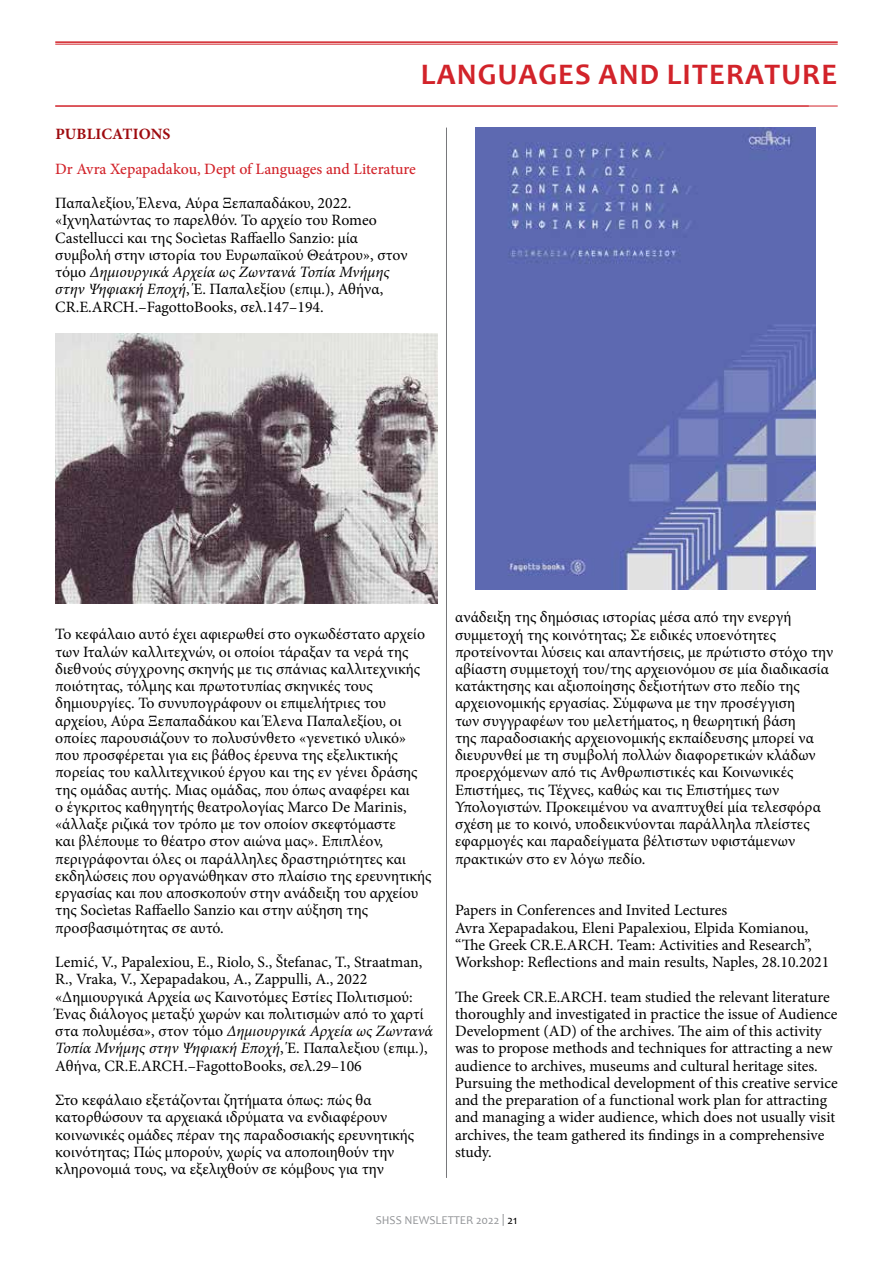
<style>
.page{position:relative;width:893px;height:1263px;background:#fff}
.page>*{position:absolute;margin:0;border:0;box-sizing:border-box;transform-origin:0 0}
.t1{font:700 30px "Candara";letter-spacing:.04em;color:#d2232a}
.t2{font:15.75px/17.2px "Minion Pro";color:#000}
.t3{font:500 15.75px "Minion Pro";color:#d2232a}
.t4{font:700 15.75px "Minion Pro";letter-spacing:.01em;color:#9e0b0f}
.t5{font:12px "Candara";color:#939598}
.s1{font-style:italic}
.s2{color:#000}
</style>
<div class="page">
<hr style="left:446px;top:128px;width:1px;height:1050px;background:#77787b">
<hr style="left:55px;top:41px;width:783px;height:2px;background:#d2232a">
<hr style="left:55px;top:44px;width:783px;height:1px;background:#d2232a">
<hr style="left:55px;top:106px;width:783px;height:1px;background:#d2232a">
<img style="left:55px;top:333px;width:383px;height:270px">
<img style="left:475px;top:128px;width:341px;height:461px">
<h1 class="t1" style="left:421px;top:56px;width:418px">LANGUAGES AND LITERATURE</h1>
<p class="t4" style="left:55px;top:123px;width:117px">PUBLICATIONS</p>
<p class="t3" style="left:55px;top:158px;width:362px">Dr Avra Xepapadakou, Dept of Languages and Literature</p>
<p class="t2" style="left:55px;top:194px;width:354px">Παπαλεξίου, Έλενα, Αύρα Ξεπαπαδάκου, 2022. «Ιχνηλατώντας το παρελθόν. Το αρχείο του Romeo Castellucci και της Socìetas Raffaello Sanzio: μία συμβολή στην ιστορία του Ευρωπαϊκού Θεάτρου», στον τόμο <span class="s1">Δημιουργικά Αρχεία ως Ζωντανά Τοπία Μνήμης στην Ψηφιακή Εποχή</span>, Έ. Παπαλεξίου (επιμ.), Αθήνα, CR.E.ARCH.–FagottoBooks, σελ.147–194.</p>
<p class="t2" style="left:55px;top:626px;width:378px">Το κεφάλαιο αυτό έχει αφιερωθεί στο ογκωδέστατο αρχείο των Ιταλών καλλιτεχνών, οι οποίοι τάραξαν τα νερά της διεθνούς σύγχρονης σκηνής με τις σπάνιας καλλιτεχνικής ποιότητας, τόλμης και πρωτοτυπίας σκηνικές τους δημιουργίες. Το συνυπογράφουν οι επιμελήτριες του αρχείου, Αύρα Ξεπαπαδάκου και Έλενα Παπαλεξίου, οι οποίες παρουσιάζουν το πολυσύνθετο «γενετικό υλικό» που προσφέρεται για εις βάθος έρευνα της εξελικτικής πορείας του καλλιτεχνικού έργου και της εν γένει δράσης της ομάδας αυτής. Μιας ομάδας, που όπως αναφέρει και<br>ο έγκριτος καθηγητής θεατρολογίας Marco De Marinis, «άλλαξε ριζικά τον τρόπο με τον οποίον σκεφτόμαστε<br>και βλέπουμε το θέατρο στον αιώνα μας». Επιπλέον, περιγράφονται όλες οι παράλληλες δραστηριότητες και εκδηλώσεις που οργανώθηκαν στο πλαίσιο της ερευνητικής εργασίας και που αποσκοπούν στην ανάδειξη του αρχείου της Socìetas Raffaello Sanzio και στην αύξηση της προσβασιμότητας σε αυτό.</p>
<p class="t2" style="left:55px;top:953px;width:379px">Lemić, V., Papalexiou, E., Riolo, S., Štefanac, T., Straatman, R., Vraka, V., Xepapadakou, A., Zappulli, A., 2022 «Δημιουργικά Αρχεία ως Καινοτόμες Εστίες Πολιτισμού:<br>Ένας διάλογος μεταξύ χωρών και πολιτισμών από το χαρτί στα πολυμέσα», στον τόμο <span class="s1">Δημιουργικά Αρχεία ως Ζωντανά Τοπία Μνήμης στην Ψηφιακή Εποχή</span>, Έ. Παπαλεξιου (επιμ.), Αθήνα, CR.E.ARCH.–FagottoBooks, σελ.29–106</p>
<p class="t2" style="left:55px;top:1091px;width:360px">Στο κεφάλαιο εξετάζονται ζητήματα όπως: πώς θα κατορθώσουν τα αρχειακά ιδρύματα να ενδιαφέρουν κοινωνικές ομάδες πέραν της παραδοσιακής ερευνητικής κοινότητας; Πώς μπορούν, χωρίς να αποποιηθούν την κληρονομιά τους, να εξελιχθούν σε κόμβους για την</p>
<p class="t2" style="left:455px;top:609px;width:380px">ανάδειξη της δημόσιας ιστορίας μέσα από την ενεργή συμμετοχή της κοινότητας; Σε ειδικές υποενότητες προτείνονται λύσεις και απαντήσεις, με πρώτιστο στόχο την αβίαστη συμμετοχή του/της αρχειονόμου σε μία διαδικασία κατάκτησης και αξιοποίησης δεξιοτήτων στο πεδίο της αρχειονομικής εργασίας. Σύμφωνα με την προσέγγιση<br>των συγγραφέων του μελετήματος, η θεωρητική βάση<br>της παραδοσιακής αρχειονομικής εκπαίδευσης μπορεί να διευρυνθεί με τη συμβολή πολλών διαφορετικών κλάδων προερχόμενων από τις Ανθρωπιστικές και Κοινωνικές Επιστήμες, τις Τέχνες, καθώς και τις Επιστήμες των Υπολογιστών. Προκειμένου να αναπτυχθεί μία τελεσφόρα σχέση με το κοινό, υποδεικνύονται παράλληλα πλείστες εφαρμογές και παραδείγματα βέλτιστων υφιστάμενων πρακτικών στο εν λόγω πεδίο.</p>
<p class="t2" style="left:455px;top:902px;width:376px">Papers in Conferences and Invited Lectures<br>Avra Xepapadakou, Eleni Papalexiou, Elpida Komianou, “The Greek CR.E.ARCH. Team: Activities and Research”, Workshop: Reflections and main results, Naples, 28.10.2021</p>
<p class="t2" style="left:455px;top:988px;width:384px">The Greek CR.E.ARCH. team studied the relevant literature thoroughly and investigated in practice the issue of Audience Development (AD) of the archives. The aim of this activity was to propose methods and techniques for attracting a new audience to archives, museums and cultural heritage sites.<br>Pursuing the methodical development of this creative service and the preparation of a functional work plan for attracting and managing a wider audience, which does not usually visit archives, the team gathered its findings in a comprehensive study.</p>
<p class="t5" style="left:376px;top:1212px;width:143px">SHSS NEWSLETTER 2022 | <span class="s2">21</span></p>
</div>
